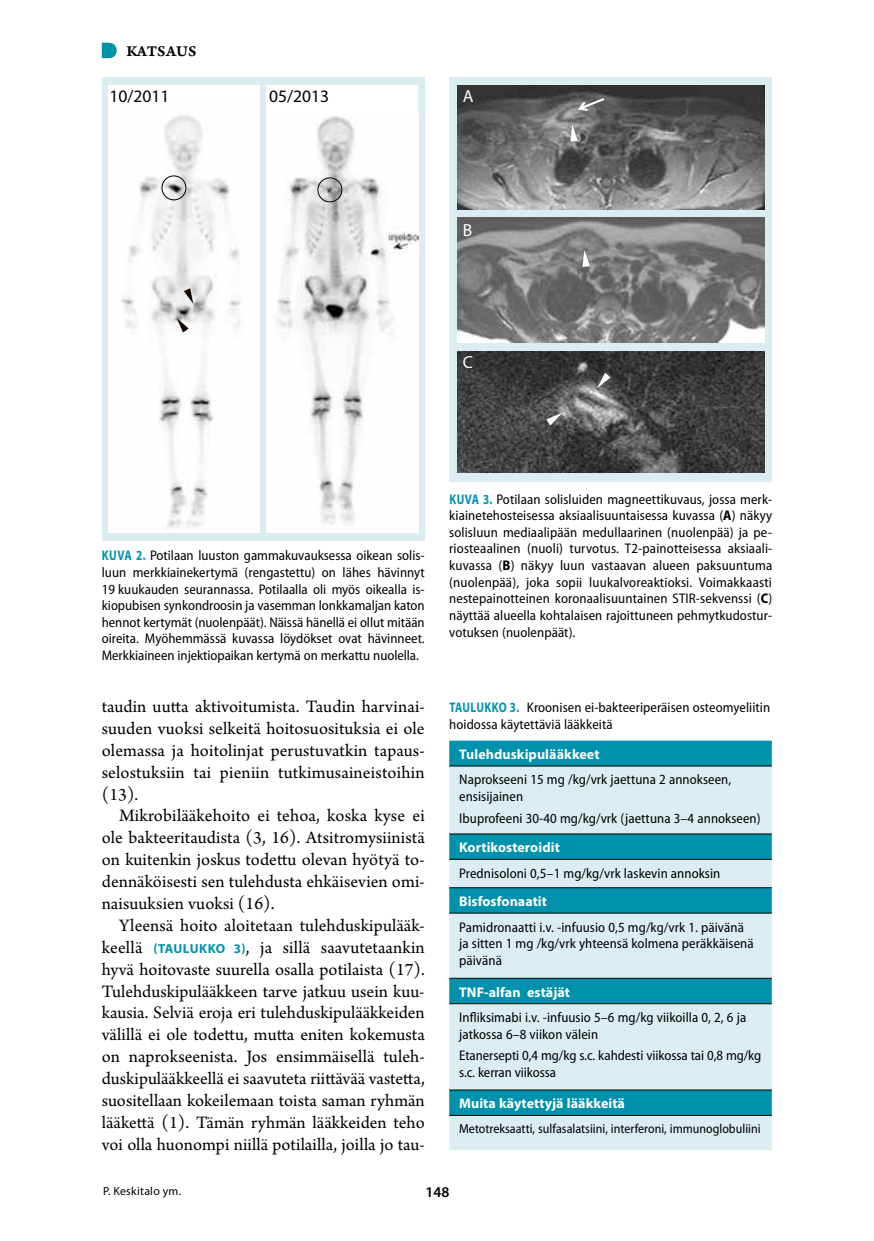
<style>
.page{position:relative;width:874px;height:1241px;background:#fff}
.page>*{position:absolute;margin:0;border:0;box-sizing:border-box;transform-origin:0 0}
.t1{font:18.38px/21.9px "Arno Pro";letter-spacing:.005em;color:#000;text-align:justify}
.t2{font:17.5px "Myriad Pro";color:#000}
.t3{font:17.5px "Myriad Pro";color:#fff}
.t4{font:15.75px "Arno Pro Smbd Caption";letter-spacing:.005em;color:#000}
.t5{font:600 14.88px "Myriad Pro";color:#000}
.t6{font:semi-condensed 14px/16.6px "Myriad Pro";letter-spacing:.005em;color:#000}
.t7{font:700 14px "Myriad Pro";letter-spacing:.005em;color:#fff}
.t8{font:semi-condensed 13.12px "Myriad Pro";color:#000}
.t9{font:11.9px "Myriad Pro";letter-spacing:.02em;color:#000}
.s1{font-weight:700;font-stretch:normal;color:#0092ac}
.s2{font-family:"Myriad Pro";font-weight:700;font-size:13.12px;color:#0092ac}
.s3{font-weight:700}
</style>
<div class="page">
<svg style="left:102px;top:43px;width:15px;height:15px"></svg>
<div style="left:102px;top:77px;width:322px;height:464px;background:#dcedf1"></div>
<div style="left:108px;top:85px;width:151px;height:447px;background:#fff"></div>
<img style="left:121px;top:115px;width:120px;height:413px">
<div style="left:266px;top:85px;width:152px;height:447px;background:#fff"></div>
<img style="left:276px;top:116px;width:142px;height:410px">
<div style="left:161px;top:175px;width:25px;height:25px;border:1px solid #000;border-radius:50%"></div>
<div style="left:317px;top:177px;width:25px;height:25px;border:1px solid #000;border-radius:50%"></div>
<div style="left:449px;top:77px;width:322px;height:405px;background:#dcedf1"></div>
<img style="left:457px;top:85px;width:306px;height:124px">
<img style="left:457px;top:218px;width:306px;height:125px">
<img style="left:457px;top:351px;width:306px;height:121px">
<svg style="left:575px;top:96px;width:31px;height:16px"></svg>
<svg style="left:184px;top:288px;width:9px;height:16px"></svg>
<svg style="left:177px;top:318px;width:11px;height:14px"></svg>
<svg style="left:570px;top:125px;width:7px;height:17px"></svg>
<svg style="left:582px;top:250px;width:7px;height:17px"></svg>
<svg style="left:546px;top:413px;width:16px;height:12px"></svg>
<svg style="left:597px;top:373px;width:13px;height:15px"></svg>
<div style="left:449px;top:740px;width:322px;height:25px;background:#0092ac"></div>
<svg style="left:449px;top:766px;width:322px;height:383px;background:#a1d2dc"></svg>
<hr style="left:449px;top:858px;width:322px;height:1px;background:#000">
<hr style="left:449px;top:887px;width:322px;height:1px;background:#000">
<hr style="left:449px;top:912px;width:322px;height:1px;background:#000">
<hr style="left:449px;top:977px;width:322px;height:1px;background:#000">
<hr style="left:449px;top:1003px;width:322px;height:1px;background:#000">
<hr style="left:449px;top:1089px;width:322px;height:1px;background:#000">
<hr style="left:449px;top:1114px;width:322px;height:1px;background:#000">
<hr style="left:449px;top:765px;width:322px;height:1px;background:#000">
<hr style="left:449px;top:833px;width:322px;height:1px;background:#000">
<p class="t4" style="left:126px;top:41px;width:71px">KATSAUS</p>
<p class="t2" style="left:109px;top:85px;width:61px">10/2011</p>
<p class="t2" style="left:269px;top:85px;width:61px">05/2013</p>
<p class="t3" style="left:462px;top:85px;width:12px">A</p>
<p class="t3" style="left:462px;top:219px;width:11px">B</p>
<p class="t3" style="left:462px;top:351px;width:12px">C</p>
<p class="t6" style="left:102px;top:547px;width:324px;text-align:justify"><span class="s1">KUVA 2.</span> Potilaan luuston gammakuvauksessa oikean solis&shy;luun merkkiainekertymä (rengastettu) on lähes hävinnyt 19 kuukauden seurannassa. Potilaalla oli myös oikealla is&shy;kiopubisen synkondroosin ja vasemman lonkkamaljan katon hennot kertymät (nuolenpäät). Näissä hänellä ei ollut mitään oireita. Myöhemmässä kuvassa löydökset ovat hävinneet.<br>Merkkiaineen injektiopaikan kertymä on merkattu nuolella.</p>
<h1 class="t1" style="left:102px;top:696px;width:324px">taudin uutta aktivoitumista. Taudin harvinai&shy;suuden vuoksi selkeitä hoitosuosituksia ei ole olemassa ja hoitolinjat perustuvatkin tapaus&shy;selostuksiin tai pieniin tutkimusaineistoihin (13).</h1>
<h1 class="t1" style="left:102px;top:805px;width:324px;text-indent:17px">Mikrobilääkehoito ei tehoa, koska kyse ei ole bakteeritaudista (3, 16). Atsitromysiinistä on kuitenkin joskus todettu olevan hyötyä to&shy;dennäköisesti sen tulehdusta ehkäisevien omi&shy;naisuuksien vuoksi (16).</h1>
<p class="t1" style="left:102px;top:915px;width:324px;text-indent:17px">Yleensä hoito aloitetaan tulehduskipulääk&shy;keellä <span class="s2">(TAULUKKO 3)</span>, ja sillä saavutetaankin hyvä hoitovaste suurella osalla potilaista (17).<br>Tulehduskipulääkkeen tarve jatkuu usein kuu&shy;kausia. Selviä eroja eri tulehduskipulääkkeiden välillä ei ole todettu, mutta eniten kokemusta on naprokseenista. Jos ensimmäisellä tuleh&shy;duskipulääkkeellä ei saavuteta riittävää vastetta, suositellaan kokeilemaan toista saman ryhmän lääkettä (1). Tämän ryhmän lääkkeiden teho voi olla huonompi niillä potilailla, joilla jo tau-</p>
<p class="t6" style="left:449px;top:490px;width:324px;text-align:justify"><span class="s1">KUVA 3.</span> Potilaan solisluiden magneettikuvaus, jossa merk&shy;kiainetehosteisessa aksiaalisuuntaisessa kuvassa (<span class="s3">A</span>) näkyy solisluun mediaalipään medullaarinen (nuolenpää) ja pe&shy;riosteaalinen (nuoli) turvotus. T2-painotteisessa aksiaali&shy;kuvassa (<span class="s3">B</span>) näkyy luun vastaavan alueen paksuuntuma (nuolenpää), joka sopii luukalvoreaktioksi. Voimakkaasti nestepainotteinen koronaalisuuntainen STIR-sekvenssi (<span class="s3">C</span>) näyttää alueella kohtalaisen rajoittuneen pehmytkudostur&shy;votuksen (nuolenpäät).</p>
<p class="t6" style="left:449px;top:698px;width:322px"><span class="s1">TAULUKKO 3.</span> Kroonisen ei-bakteeriperäisen osteomyeliitin hoidossa käytettäviä lääkkeitä</p>
<p class="t7" style="left:459px;top:745px;width:142px">Tulehduskipulääkkeet</p>
<p class="t6" style="left:459px;top:771px;width:273px">Naprokseeni 15 mg /kg/vrk jaettuna 2 annokseen, ensisijainen</p>
<p class="t6" style="left:459px;top:809px;width:303px">Ibuprofeeni 30-40 mg/kg/vrk (jaettuna 3–4 annokseen)</p>
<p class="t7" style="left:459px;top:838px;width:102px">Kortikosteroidit</p>
<p class="t6" style="left:459px;top:864px;width:262px">Prednisoloni 0,5–1 mg/kg/vrk laskevin annoksin</p>
<p class="t7" style="left:459px;top:892px;width:89px">Bisfosfonaatit</p>
<p class="t6" style="left:459px;top:918px;width:296px">Pamidronaatti i.v. -infuusio 0,5 mg/kg/vrk 1. päivänä ja sitten 1 mg /kg/vrk yhteensä kolmena peräkkäisenä päivänä</p>
<p class="t7" style="left:459px;top:982px;width:112px">TNF-alfan estäjät</p>
<p class="t6" style="left:459px;top:1008px;width:288px">Infliksimabi i.v. -infuusio 5–6 mg/kg viikoilla 0, 2, 6 ja jatkossa 6–8 viikon välein</p>
<p class="t6" style="left:459px;top:1046px;width:303px">Etanersepti 0,4 mg/kg s.c. kahdesti viikossa tai 0,8 mg/kg s.c. kerran viikossa</p>
<p class="t7" style="left:459px;top:1094px;width:167px">Muita käytettyjä lääkkeitä</p>
<p class="t8" style="left:459px;top:1120px;width:303px">Metotreksaatti, sulfasalatsiini, interferoni, immunoglobuliini</p>
<p class="t9" style="left:103px;top:1183px;width:79px">P. Keskitalo ym.</p>
<p class="t5" style="left:425px;top:1182px;width:25px">148</p>
</div>
